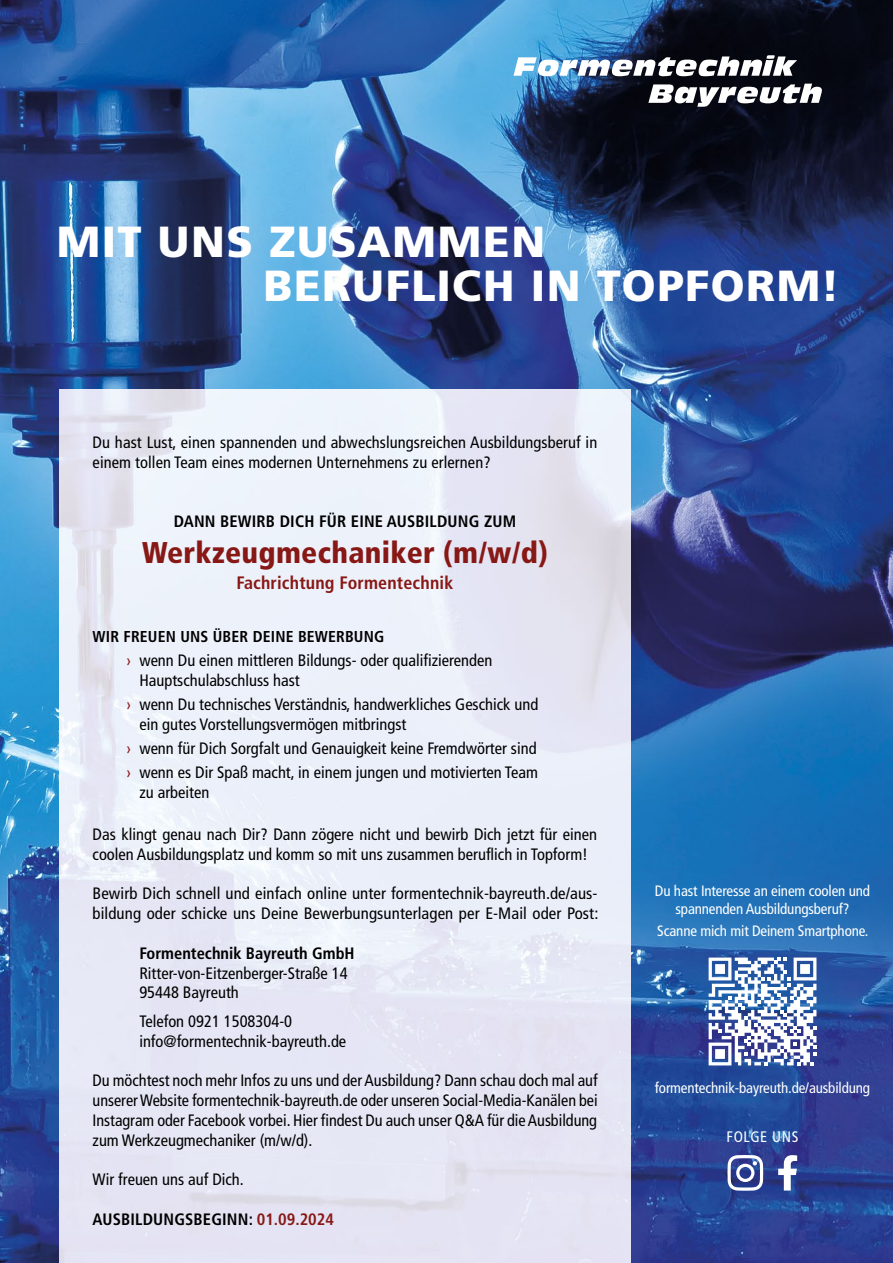
<style>
.page{position:relative;width:893px;height:1263px;background:#fff}
.page>*{position:absolute;margin:0;border:0;box-sizing:border-box;transform-origin:0 0}
.t1{font:900 43.5px/43.5px "Frutiger LT Std";letter-spacing:.035em;color:#fff}
.t2{font:900 condensed 30px "Frutiger LT Std";letter-spacing:.01em;color:#871815}
.t3{font:700 condensed 18px "Frutiger LT Std";letter-spacing:.01em;color:#871815}
.t4{font:condensed 16.5px/19.8px "Frutiger LT Std";color:#000}
.t5{font:700 condensed 16.5px "Frutiger LT Std";letter-spacing:.01em;color:#000}
.t6{font:700 condensed 15.75px "Frutiger LT Std";letter-spacing:.01em;color:#000}
.t7{font:condensed 15.15px "Frutiger LT Std";letter-spacing:.04em;color:#fff}
.t8{font:condensed 15px/18px "Frutiger LT Std";letter-spacing:-.01em;color:#fff;text-align:center}
.s1{color:#871815}
</style>
<div class="page">
<img style="left:0;top:0;width:893px;height:1263px">
<img style="left:60px;top:389px;width:570px;height:874px">
<img style="left:513px;top:55px;width:284px;height:21px">
<svg style="left:648px;top:84px;width:174px;height:23px"></svg>
<svg style="left:709px;top:957px;width:107px;height:108px"></svg>
<svg style="left:727px;top:1155px;width:36px;height:36px"></svg>
<svg style="left:778px;top:1155px;width:19px;height:35px"></svg>
<h1 class="t1" style="left:263px;top:220px;width:578px;text-indent:-206px">MIT UNS ZUSAMMEN<br>BERUFLICH IN TOPFORM!</h1>
<p class="t4" style="left:93px;top:432px;width:506px">Du hast Lust, einen spannenden und abwechslungsreichen Ausbildungsberuf in einem tollen Team eines modernen Unternehmens zu erlernen?</p>
<p class="t5" style="left:174px;top:511px;width:344px">DANN BEWIRB DICH FÜR EINE AUSBILDUNG ZUM</p>
<h2 class="t2" style="left:142px;top:535px;width:407px">Werkzeugmechaniker (m/w/d)</h2>
<p class="t3" style="left:237px;top:572px;width:218px">Fachrichtung Formentechnik</p>
<p class="t6" style="left:93px;top:627px;width:293px">WIR FREUEN UNS ÜBER DEINE BEWERBUNG</p>
<p class="t4" style="left:139px;top:651px;width:355px;text-indent:-13px"><span class="s1">›</span> wenn Du einen mittleren Bildungs- oder qualifizierenden<br>Hauptschulabschluss hast</p>
<p class="t4" style="left:139px;top:694px;width:400px;text-indent:-13px"><span class="s1">›</span> wenn Du technisches Verständnis, handwerkliches Geschick und ein gutes Vorstellungsvermögen mitbringst</p>
<p class="t4" style="left:127px;top:736px;width:413px;line-height:24px"><span class="s1">›</span> wenn für Dich Sorgfalt und Genauigkeit keine Fremdwörter sind <span class="s1">›</span> wenn es Dir Spaß macht, in einem jungen und motivierten Team</p>
<p class="t4" style="left:139px;top:782px;width:71px">zu arbeiten</p>
<p class="t4" style="left:93px;top:824px;width:506px">Das klingt genau nach Dir? Dann zögere nicht und bewirb Dich jetzt für einen coolen Ausbildungsplatz und komm so mit uns zusammen beruflich in Topform!</p>
<p class="t4" style="left:93px;top:884px;width:507px">Bewirb Dich schnell und einfach online unter formentechnik-bayreuth.de/aus&shy;bildung oder schicke uns Deine Bewerbungsunterlagen per E-Mail oder Post:</p>
<p class="t5" style="left:139px;top:943px;width:217px">Formentechnik Bayreuth GmbH</p>
<p class="t4" style="left:139px;top:963px;width:210px">Ritter-von-Eitzenberger-Straße 14<br>95448 Bayreuth</p>
<p class="t4" style="left:139px;top:1011px;width:208px">Telefon 0921 1508304-0 info@formentechnik-bayreuth.de</p>
<p class="t4" style="left:93px;top:1071px;width:507px;text-align:justify">Du möchtest noch mehr Infos zu uns und der Ausbildung? Dann schau doch mal auf unserer Website formentechnik-bayreuth.de oder unseren Social-Media-Kanälen bei Instagram oder Facebook vorbei. Hier findest Du auch unser Q&amp;A für die Ausbildung zum Werkzeugmechaniker (m/w/d).</p>
<p class="t4" style="left:93px;top:1170px;width:153px">Wir freuen uns auf Dich.</p>
<p class="t5" style="left:93px;top:1209px;width:243px">AUSBILDUNGSBEGINN: <span class="s1">01.09.2024</span></p>
<p class="t8" style="left:655px;top:882px;width:217px">Du hast Interesse an einem coolen und spannenden Ausbildungsberuf?</p>
<p class="t8" style="left:657px;top:922px;width:213px">Scanne mich mit Deinem Smartphone.</p>
<p class="t8" style="left:655px;top:1079px;width:217px">formentechnik-bayreuth.de/ausbildung</p>
<p class="t7" style="left:727px;top:1128px;width:73px">FOLGE UNS</p>
</div>
